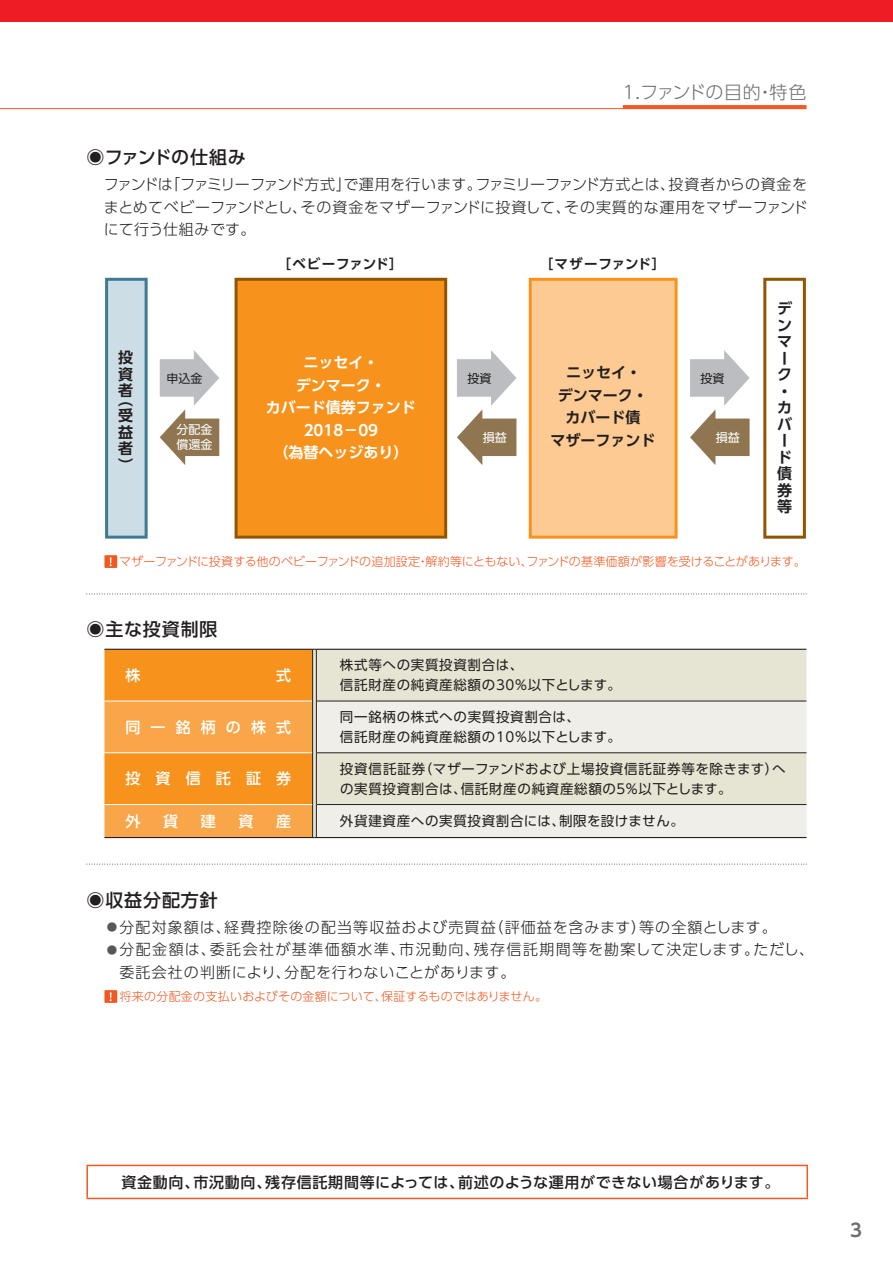
<style>
.page{position:relative;width:893px;height:1263px;background:#fff}
.page>*{position:absolute;margin:0;border:0;box-sizing:border-box;transform-origin:0 0}
.t1{font:500 18px "UD Shin Go Pro";letter-spacing:.05em;color:#231f20}
.t2{font:300 18px "UD Shin Go Pro";letter-spacing:-.025em;color:#6c6d70}
.t3{font:500 18px "UD Shin Go Pro";letter-spacing:-.01em;color:#231f20}
.t4{font:700 18px "UD Shin Go Pro De";color:#6c6d70}
.t5{font:300 15px/22.5px "UD Shin Go Pro";letter-spacing:.06em;color:#231f20;text-align:justify}
.t6{font:700 15px/16.5px "UD Shin Go Pro De";color:#231f20;text-align:justify}
.t7{font:500 15px "UD Shin Go Pro";letter-spacing:.05em;color:#231f20}
.t8{font:700 15px/22.5px "UD Shin Go Pro De";color:#fff;text-align:center}
.t9{font:500 15px "UD Shin Go Pro";letter-spacing:.68em;color:#fff}
.t10{font:13.5px/20.2px "UD Shin Go Pro";letter-spacing:.05em;color:#231f20}
.t11{font:700 13.5px "UD Shin Go Pro De";letter-spacing:.025em;color:#231f20}
.t12{font:300 12px "UD Shin Go Pro";letter-spacing:.005em;color:#f15921}
.t13{font:12px/15px "UD Shin Go Pro";color:#fff}
.t14{font:12px "UD Shin Go Pro";color:#231f20}
.s1{font-size:10.5px;color:#57585a}
</style>
<div class="page">
<div style="left:0;top:0;width:893px;height:21px;background:#ee1d23"></div>
<hr style="left:0;top:108px;width:806px;height:1px;background:#f15921">
<svg style="left:623px;top:105px;width:183px;height:3px"></svg>
<svg style="left:160px;top:350px;width:59px;height:115px"></svg>
<svg style="left:457px;top:350px;width:59px;height:115px"></svg>
<svg style="left:690px;top:350px;width:60px;height:115px"></svg>
<svg style="left:529px;top:278px;width:149px;height:261px;background:#fbc68b"></svg>
<div style="left:235px;top:278px;width:212px;height:261px;background:#f7931d"></div>
<svg style="left:763px;top:278px;width:43px;height:261px"></svg>
<svg style="left:105px;top:278px;width:43px;height:261px;background:#b6cdd9"></svg>
<div style="left:104px;top:555px;width:13px;height:13px;background:#f15921"></div>
<svg style="left:110px;top:557px;width:2px;height:9px"></svg>
<svg style="left:87px;top:593px;width:720px;height:1px"></svg>
<div style="left:317px;top:650px;width:489px;height:51px;background:#e6e4d2"></div>
<svg style="left:104px;top:650px;width:208px;height:187px;background:#f79c32"></svg>
<svg style="left:317px;top:702px;width:489px;height:135px;background:#ebe9df"></svg>
<svg style="left:313px;top:650px;width:3px;height:51px"></svg>
<svg style="left:313px;top:701px;width:3px;height:52px"></svg>
<svg style="left:313px;top:753px;width:3px;height:51px"></svg>
<svg style="left:313px;top:804px;width:3px;height:33px"></svg>
<hr style="left:317px;top:701px;width:489px;height:1px;background:#231f20">
<hr style="left:317px;top:752px;width:489px;height:1px;background:#231f20">
<hr style="left:317px;top:804px;width:489px;height:1px;background:#231f20">
<hr style="left:104px;top:701px;width:208px;height:1px;background:#fff">
<hr style="left:104px;top:752px;width:208px;height:1px;background:#fff">
<hr style="left:104px;top:804px;width:208px;height:1px;background:#fff">
<hr style="left:104px;top:649px;width:210px;height:1px;background:#231f20">
<hr style="left:314px;top:649px;width:492px;height:1px;background:#231f20">
<hr style="left:104px;top:837px;width:210px;height:1px;background:#231f20">
<hr style="left:314px;top:837px;width:492px;height:1px;background:#231f20">
<hr style="left:312px;top:650px;width:1px;height:51px;background:#231f20">
<hr style="left:316px;top:650px;width:1px;height:51px;background:#231f20">
<hr style="left:312px;top:701px;width:1px;height:52px;background:#231f20">
<hr style="left:316px;top:701px;width:1px;height:52px;background:#231f20">
<hr style="left:312px;top:753px;width:1px;height:51px;background:#231f20">
<hr style="left:316px;top:753px;width:1px;height:51px;background:#231f20">
<hr style="left:312px;top:804px;width:1px;height:33px;background:#231f20">
<hr style="left:316px;top:804px;width:1px;height:33px;background:#231f20">
<svg style="left:87px;top:864px;width:720px;height:1px"></svg>
<div style="left:104px;top:990px;width:13px;height:13px;background:#f15921"></div>
<svg style="left:110px;top:992px;width:2px;height:9px"></svg>
<hr style="left:86px;top:1165px;width:722px;height:1px;background:#f15921">
<hr style="left:86px;top:1166px;width:2px;height:32px;background:#f15921">
<hr style="left:806px;top:1166px;width:2px;height:32px;background:#f15921">
<hr style="left:86px;top:1198px;width:722px;height:1px;background:#f15921">
<p class="t2" style="left:623px;top:78px;width:185px">1.ファンドの目的・特色</p>
<p class="t3" style="left:86px;top:143px;width:161px">◉ファンドの仕組み</p>
<p class="t5" style="left:104px;top:173px;width:706px">ファンドは「ファミリーファンド方式」で運用を行います。ファミリーファンド方式とは、投資者からの資金をまとめてベビーファンドとし、その資金をマザーファンドに投資して、その実質的な運用をマザーファンドにて行う仕組みです。</p>
<p class="t6" style="left:118px;top:349px;width:16px">投資者</p>
<p class="t6" style="left:118px;top:390px;width:16px">（受益者）</p>
<p class="t14" style="left:166px;top:368px;width:38px">申込金</p>
<p class="t13" style="left:177px;top:422px;width:37px">分配金償還金</p>
<p class="t11" style="left:278px;top:253px;width:127px">［ベビーファンド］</p>
<p class="t11" style="left:540px;top:253px;width:127px">［マザーファンド］</p>
<p class="t8" style="left:266px;top:351px;width:151px">ニッセイ・<br>デンマーク・<br>カバード債券ファンド<br>2018－09<br>（為替ヘッジあり）</p>
<p class="t14" style="left:467px;top:368px;width:25px">投資</p>
<p class="t13" style="left:483px;top:430px;width:25px">損益</p>
<p class="t6" style="left:550px;top:361px;width:106px;line-height:22.5px;text-align:center">ニッセイ・<br>デンマーク・カバード債<br>マザーファンド</p>
<p class="t14" style="left:700px;top:368px;width:25px">投資</p>
<p class="t13" style="left:716px;top:430px;width:25px">損益</p>
<p class="t6" style="left:777px;top:300px;width:17px;text-align:left">デンマーク・カバード債券等</p>
<p class="t12" style="left:119px;top:552px;width:688px">マザーファンドに投資する他のベビーファンドの追加設定・解約等にともない、ファンドの基準価額が影響を受けることがあります。</p>
<p class="t1" style="left:86px;top:615px;width:133px">◉主な投資制限</p>
<p class="t9" style="left:125px;top:663px;width:16px">株</p>
<p class="t9" style="left:276px;top:663px;width:16px">式</p>
<p class="t10" style="left:340px;top:654px;width:283px">株式等への実質投資割合は、<br>信託財産の純資産総額の30%以下とします。</p>
<p class="t9" style="left:125px;top:715px;width:167px">同一銘柄の株式</p>
<p class="t10" style="left:340px;top:706px;width:283px">同一銘柄の株式への実質投資割合は、<br>信託財産の純資産総額の10%以下とします。</p>
<p class="t9" style="left:125px;top:766px;width:167px">投資信託証券</p>
<p class="t10" style="left:340px;top:758px;width:447px">投資信託証券（マザーファンドおよび上場投資信託証券等を除きます）への実質投資割合は、信託財産の純資産総額の５%以下とします。</p>
<p class="t9" style="left:125px;top:809px;width:16px">外</p>
<p class="t9" style="left:163px;top:809px;width:16px">貨</p>
<p class="t9" style="left:201px;top:809px;width:16px">建</p>
<p class="t9" style="left:238px;top:809px;width:16px">資</p>
<p class="t9" style="left:276px;top:809px;width:16px">産</p>
<p class="t10" style="left:340px;top:810px;width:346px">外貨建資産への実質投資割合には、制限を設けません。</p>
<p class="t1" style="left:86px;top:885px;width:133px">◉収益分配方針</p>
<p class="t5" style="left:107px;top:915px;width:671px"><span class="s1">●</span> 分配対象額は、経費控除後の配当等収益および売買益（評価益を含みます）等の全額とします。</p>
<p class="t5" style="left:119px;top:938px;width:696px;text-indent:-13px"><span class="s1">●</span> 分配金額は、委託会社が基準価額水準、市況動向、残存信託期間等を勘案して決定します。ただし、委託会社の判断により、分配を行わないことがあります。</p>
<p class="t12" style="left:119px;top:987px;width:429px">将来の分配金の支払いおよびその金額について、保証するものではありません。</p>
<p class="t7" style="left:121px;top:1170px;width:659px">資金動向、市況動向、残存信託期間等によっては、前述のような運用ができない場合があります。</p>
<p class="t4" style="left:850px;top:1215px;width:13px">3</p>
</div>
